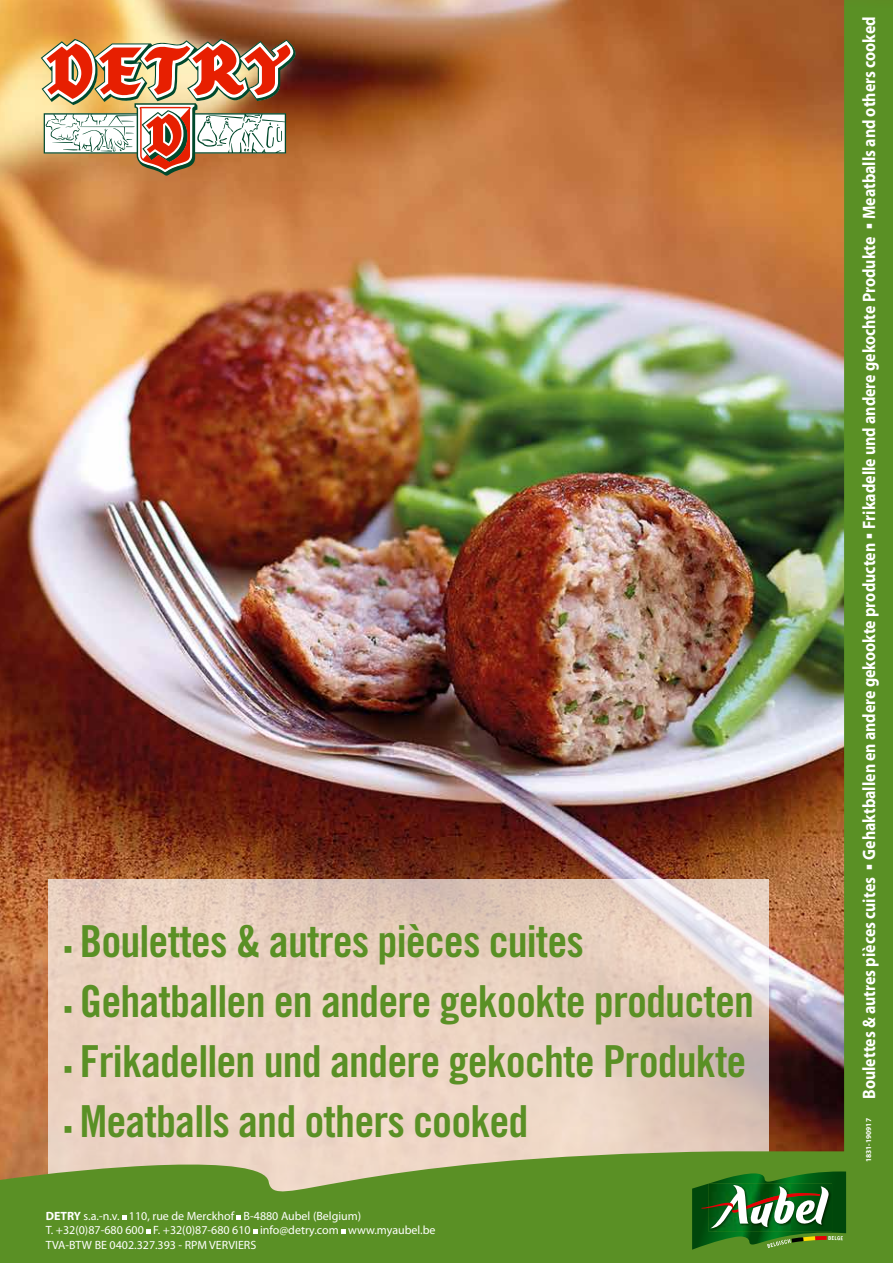
<style>
.page{position:relative;width:893px;height:1263px;background:#fff}
.page>*{position:absolute;margin:0;border:0;box-sizing:border-box;transform-origin:0 0}
.t1{font:44.1px/60px "Trade Gothic LT Std Bd Cn 20";letter-spacing:-.02em;color:#5a9025}
.t2{font:700 18px "Myriad Pro";color:#fff;scale:.88 1}
.t3{font:12px/14.4px "Myriad Pro";color:#fff}
.t4{font:700 7.5px "Myriad Pro";color:#fff}
.s1{font-weight:700}
</style>
<div class="page">
<img style="left:0;top:0;width:893px;height:1263px">
<svg style="left:122px;top:1215px;width:4px;height:4px"></svg>
<svg style="left:237px;top:1215px;width:4px;height:4px"></svg>
<svg style="left:146px;top:1229px;width:5px;height:5px"></svg>
<svg style="left:253px;top:1229px;width:4px;height:5px"></svg>
<svg style="left:341px;top:1229px;width:5px;height:5px"></svg>
<img style="left:41px;top:39px;width:254px;height:137px">
<svg style="left:692px;top:1171px;width:154px;height:79px;background:#3e7936"></svg>
<svg style="left:65px;top:946px;width:7px;height:7px"></svg>
<svg style="left:65px;top:1006px;width:7px;height:7px"></svg>
<svg style="left:65px;top:1066px;width:7px;height:7px"></svg>
<svg style="left:65px;top:1126px;width:7px;height:7px"></svg>
<svg style="left:867px;top:865px;width:5px;height:4px"></svg>
<svg style="left:867px;top:534px;width:5px;height:4px"></svg>
<svg style="left:867px;top:224px;width:5px;height:5px"></svg>
<h1 class="t1" style="left:80px;top:911px;width:676px">Boulettes &amp; autres pièces cuites Gehatballen en andere gekookte producten Frikadellen und andere gekochte Produkte Meatballs and others cooked</h1>
<p class="t3" style="left:46px;top:1208px;width:391px"><span class="s1">DETRY</span> s.a.-n.v. 110, rue de Merckhof B-4880 Aubel (Belgium)<br>T. +32(0)87-680 600 F. +32(0)87-680 610 info@detry.com www.myaubel.be<br>TVA-BTW BE 0402.327.393 - RPM VERVIERS</p>
<h2 class="t2" style="left:857px;top:1099px;width:1232px;rotate:-90deg">Boulettes &amp; autres pièces cuites Gehaktballen en andere gekookte producten Frikadelle und andere gekochte Produkte Meatballs and others cooked</h2>
<p class="t4" style="left:864px;top:1162px;width:46px;rotate:-90deg">1831-190917</p>
</div>
